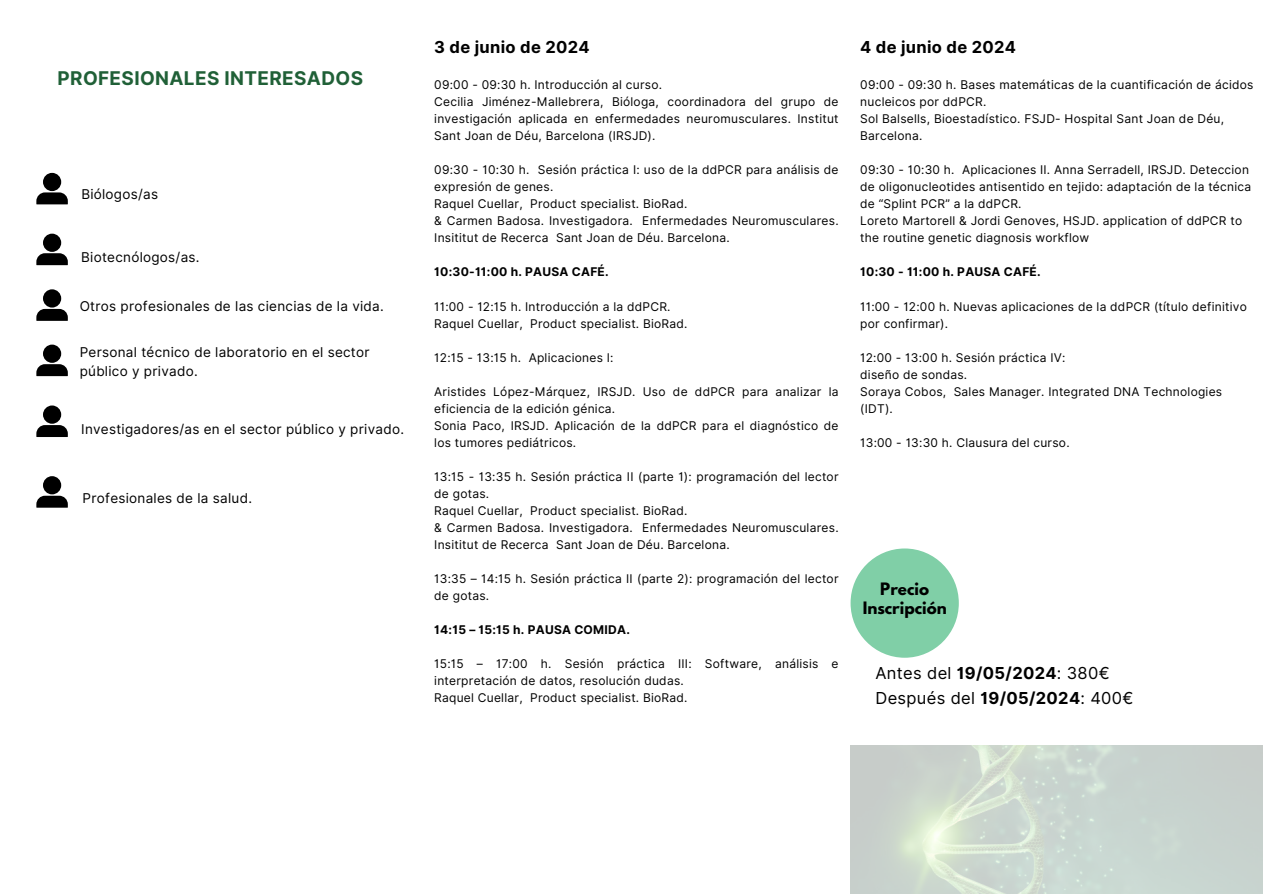
<style>
.page{position:relative;width:1263px;height:894px;background:#fff}
.page>*{position:absolute;margin:0;border:0;box-sizing:border-box;transform-origin:0 0}
.t1{font:700 18.9px "Inter";letter-spacing:.02em;color:#206037}
.t2{font:16.5px "Inter";letter-spacing:.02em;color:#000}
.t3{font:700 16.5px "Inter";letter-spacing:.02em;color:#000}
.t4{font:700 15.15px/19.2px "League Spartan";color:#000;text-align:center}
.t5{font:13.5px/19.2px "Inter";letter-spacing:.02em;color:#000}
.t6{font:12px/17px "Inter";letter-spacing:.02em;color:#000}
.t7{font:700 12px "Inter";letter-spacing:.02em;color:#000}
.s1{font-weight:700}
</style>
<div class="page">
<svg style="left:36px;top:173px;width:32px;height:31px"></svg>
<img style="left:850px;top:745px;width:413px;height:148px">
<div style="left:850px;top:548px;width:109px;height:109px;background:#80cfa7;border-radius:50%"></div>
<svg style="left:36px;top:289px;width:32px;height:32px"></svg>
<svg style="left:36px;top:233px;width:32px;height:32px"></svg>
<svg style="left:36px;top:344px;width:32px;height:32px"></svg>
<svg style="left:36px;top:405px;width:32px;height:32px"></svg>
<svg style="left:36px;top:476px;width:32px;height:31px"></svg>
<p class="t1" style="left:58px;top:67px;width:307px">PROFESIONALES INTERESADOS</p>
<p class="t5" style="left:81px;top:185px;width:78px">Biólogos/as</p>
<h4 class="t5" style="left:81px;top:247px;width:120px">Biotecnólogos/as.</h4>
<h4 class="t5" style="left:80px;top:296px;width:306px">Otros profesionales de las ciencias de la vida.</h4>
<h4 class="t5" style="left:80px;top:342px;width:291px">Personal técnico de laboratorio en el sector público y privado.</h4>
<p class="t5" style="left:81px;top:419px;width:324px">Investigadores/as en el sector público y privado.</p>
<h4 class="t5" style="left:83px;top:488px;width:171px">Profesionales de la salud.</h4>
<h4 class="t3" style="left:434px;top:37px;width:157px">3 de junio de 2024</h4>
<p class="t6" style="left:434px;top:76px;width:229px">09:00 - 09:30 h. Introducción al curso.</p>
<h4 class="t6" style="left:434px;top:93px;width:406px;text-align:justify">Cecilia Jiménez-Mallebrera, Bióloga, coordinadora del grupo de investigación aplicada en enfermedades neuromusculares. Institut Sant Joan de Déu, Barcelona (IRSJD).</h4>
<h2 class="t6" style="left:434px;top:161px;width:406px">09:30 - 10:30 h. Sesión práctica I: uso de la ddPCR para análisis de expresión de genes.</h2>
<p class="t6" style="left:434px;top:195px;width:255px">Raquel Cuellar, Product specialist. BioRad.</p>
<p class="t6" style="left:434px;top:212px;width:406px">&amp; Carmen Badosa. Investigadora. Enfermedades Neuromusculares.<br>Insititut de Recerca Sant Joan de Déu. Barcelona.</p>
<p class="t7" style="left:434px;top:265px;width:176px">10:30-11:00 h. PAUSA CAFÉ.</p>
<p class="t6" style="left:434px;top:297px;width:238px">11:00 - 12:15 h. Introducción a la ddPCR.</p>
<p class="t6" style="left:434px;top:314px;width:255px">Raquel Cuellar, Product specialist. BioRad.</p>
<h5 class="t6" style="left:434px;top:348px;width:181px">12:15 - 13:15 h. Aplicaciones I:</h5>
<p class="t6" style="left:434px;top:382px;width:406px">Aristides López-Márquez, IRSJD. Uso de ddPCR para analizar la eficiencia de la edición génica.</p>
<p class="t6" style="left:434px;top:416px;width:406px">Sonia Paco, IRSJD. Aplicación de la ddPCR para el diagnóstico de los tumores pediátricos.</p>
<p class="t6" style="left:434px;top:467px;width:406px">13:15 - 13:35 h. Sesión práctica II (parte 1): programación del lector de gotas.</p>
<p class="t6" style="left:434px;top:501px;width:255px">Raquel Cuellar, Product specialist. BioRad.</p>
<p class="t6" style="left:434px;top:518px;width:406px">&amp; Carmen Badosa. Investigadora. Enfermedades Neuromusculares.<br>Insititut de Recerca Sant Joan de Déu. Barcelona.</p>
<p class="t6" style="left:434px;top:569px;width:406px">13:35 – 14:15 h. Sesión práctica II (parte 2): programación del lector de gotas.</p>
<p class="t7" style="left:434px;top:622px;width:197px">14:15 – 15:15 h. PAUSA COMIDA.</p>
<p class="t6" style="left:434px;top:654px;width:406px">15:15 – 17:00 h. Sesión práctica III: Software, análisis e interpretación de datos, resolución dudas.</p>
<p class="t6" style="left:434px;top:688px;width:255px">Raquel Cuellar, Product specialist. BioRad.</p>
<h5 class="t3" style="left:860px;top:37px;width:157px">4 de junio de 2024</h5>
<p class="t6" style="left:860px;top:76px;width:395px">09:00 - 09:30 h. Bases matemáticas de la cuantificación de ácidos nucleicos por ddPCR.</p>
<p class="t6" style="left:860px;top:110px;width:365px">Sol Balsells, Bioestadístico. FSJD- Hospital Sant Joan de Déu,<br>Barcelona.</p>
<h2 class="t6" style="left:860px;top:161px;width:392px">09:30 - 10:30 h. Aplicaciones II. Anna Serradell, IRSJD. Deteccion de oligonucleotides antisentido en tejido: adaptación de la técnica de “Splint PCR” a la ddPCR.</h2>
<p class="t6" style="left:860px;top:212px;width:383px">Loreto Martorell &amp; Jordi Genoves, HSJD. application of ddPCR to the routine genetic diagnosis workflow</p>
<p class="t7" style="left:860px;top:265px;width:182px">10:30 - 11:00 h. PAUSA CAFÉ.</p>
<p class="t6" style="left:860px;top:297px;width:388px">11:00 - 12:00 h. Nuevas aplicaciones de la ddPCR (título definitivo por confirmar).</p>
<p class="t6" style="left:860px;top:348px;width:207px">12:00 - 13:00 h. Sesión práctica IV:</p>
<h5 class="t6" style="left:860px;top:365px;width:109px">diseño de sondas.</h5>
<p class="t6" style="left:860px;top:382px;width:363px">Soraya Cobos, Sales Manager. Integrated DNA Technologies (IDT).</p>
<p class="t6" style="left:860px;top:433px;width:211px">13:00 - 13:30 h. Clausura del curso.</p>
<p class="t4" style="left:863px;top:581px;width:86px">Precio<br>Inscripción</p>
<h1 class="t2" style="left:875px;top:663px;width:236px">Antes del <span class="s1">19/05/2024</span>: 380€</h1>
<p class="t2" style="left:875px;top:687px;width:259px">Después del <span class="s1">19/05/2024</span>: 400€</p>
</div>
